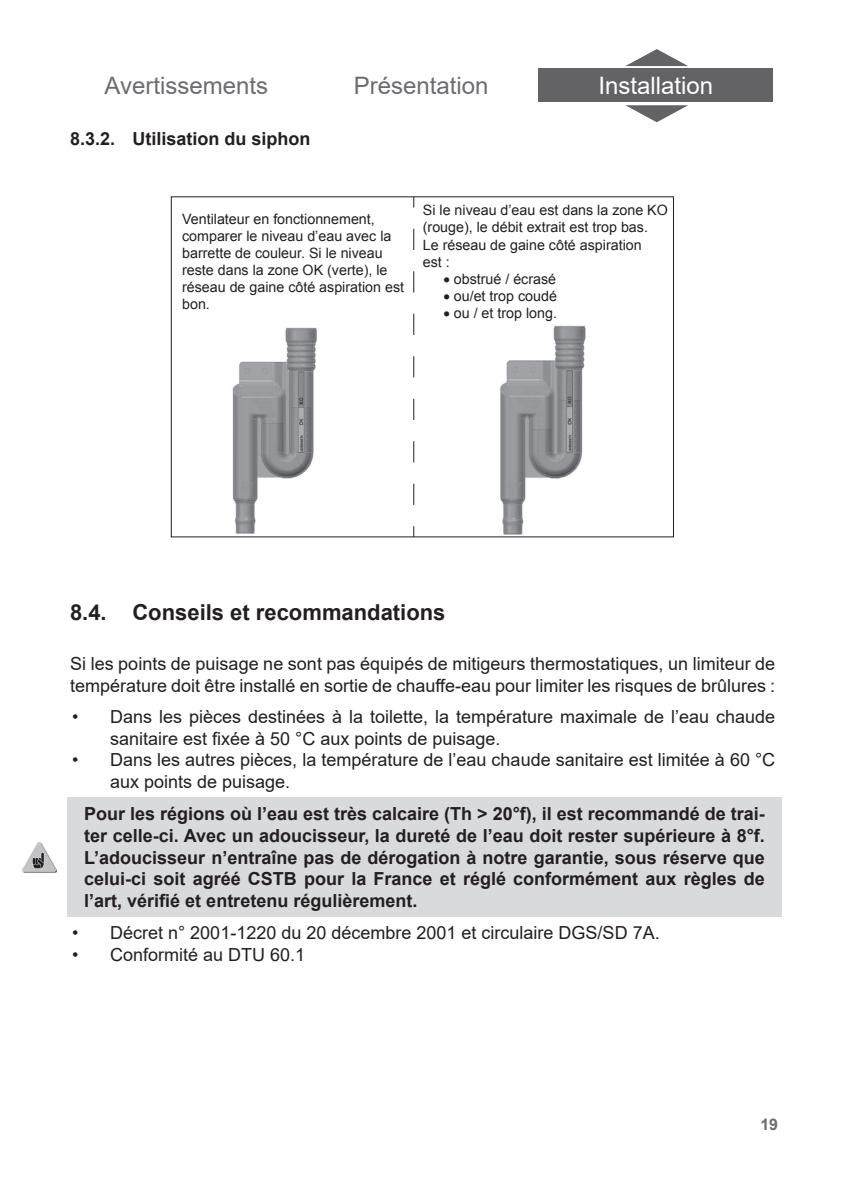
<style>
.page{position:relative;width:844px;height:1184px;background:#fff}
.page>*{position:absolute;margin:0;border:0;box-sizing:border-box;transform-origin:0 0}
.t1{font:24px "Arial";color:#6c6d70}
.t2{font:24px "Arial";color:#fff}
.t3{font:700 22px "Arial";color:#231f20}
.t4{font:18px/21.6px "Arial";color:#231f20}
.t5{font:700 18px/21.6px "Arial";color:#231f20;text-align:justify}
.t6{font:700 16px "Arial";color:#6c6d70}
.t7{font:14.2px/17.2px "Arial";color:#231f20}
</style>
<div class="page">
<svg style="left:625px;top:49px;width:63px;height:17px"></svg>
<svg style="left:625px;top:105px;width:63px;height:17px"></svg>
<div style="left:538px;top:69px;width:235px;height:33px;background:#636366"></div>
<img style="left:229px;top:327px;width:89px;height:211px">
<img style="left:497px;top:325px;width:90px;height:213px">
<svg style="left:413px;top:229px;width:1px;height:276px"></svg>
<div style="left:67px;top:797px;width:715px;height:119px;background:#d9dadc"></div>
<img style="left:22px;top:842px;width:35px;height:31px">
<h1 class="t1" style="left:105px;top:69px;width:165px">Avertissements</h1>
<h1 class="t1" style="left:354px;top:69px;width:136px">Présentation</h1>
<h1 class="t2" style="left:598px;top:69px;width:116px">Installation</h1>
<p class="t5" style="left:70px;top:128px;width:242px">8.3.2. Utilisation du siphon</p>
<p class="t7" style="left:182px;top:210px;width:223px">Ventilateur en fonctionnement, comparer le niveau d’eau avec la barrette de couleur. Si le niveau reste dans la zone OK (verte), le réseau de gaine côté aspiration est bon.</p>
<p class="t7" style="left:423px;top:202px;width:246px">Si le niveau d’eau est dans la zone KO (rouge), le débit extrait est trop bas.<br>Le réseau de gaine côté aspiration<br>est :</p>
<p class="t7" style="left:443px;top:270px;width:114px">• obstrué / écrasé</p>
<p class="t7" style="left:443px;top:287px;width:115px">• ou/et trop coudé</p>
<p class="t7" style="left:443px;top:305px;width:115px">• ou / et trop long.</p>
<p class="t3" style="left:70px;top:597px;width:377px">8.4. Conseils et recommandations</p>
<p class="t4" style="left:70px;top:653px;width:707px">Si les points de puisage ne sont pas équipés de mitigeurs thermostatiques, un limiteur de température doit être installé en sortie de chauffe-eau pour limiter les risques de brûlures :</p>
<p class="t4" style="left:110px;top:706px;width:667px;text-indent:-38px">• Dans les pièces destinées à la toilette, la température maximale de l’eau chaude sanitaire est fixée à 50 °C aux points de puisage.</p>
<p class="t4" style="left:110px;top:749px;width:667px;text-indent:-38px">• Dans les autres pièces, la température de l’eau chaude sanitaire est limitée à 60 °C aux points de puisage.</p>
<p class="t5" style="left:84px;top:803px;width:682px">Pour les régions où l’eau est très calcaire (Th &gt; 20°f), il est recommandé de trai&shy;ter celle-ci. Avec un adoucisseur, la dureté de l’eau doit rester supérieure à 8°f.<br>L’adoucisseur n’entraîne pas de dérogation à notre garantie, sous réserve que celui-ci soit agréé CSTB pour la France et réglé conformément aux règles de l’art, vérifié et entretenu régulièrement.</p>
<p class="t4" style="left:72px;top:922px;width:589px">• Décret n° 2001-1220 du 20 décembre 2001 et circulaire DGS/SD 7A.</p>
<p class="t4" style="left:72px;top:943px;width:235px">• Conformité au DTU 60.1</p>
<p class="t6" style="left:760px;top:1113px;width:19px">19</p>
</div>
